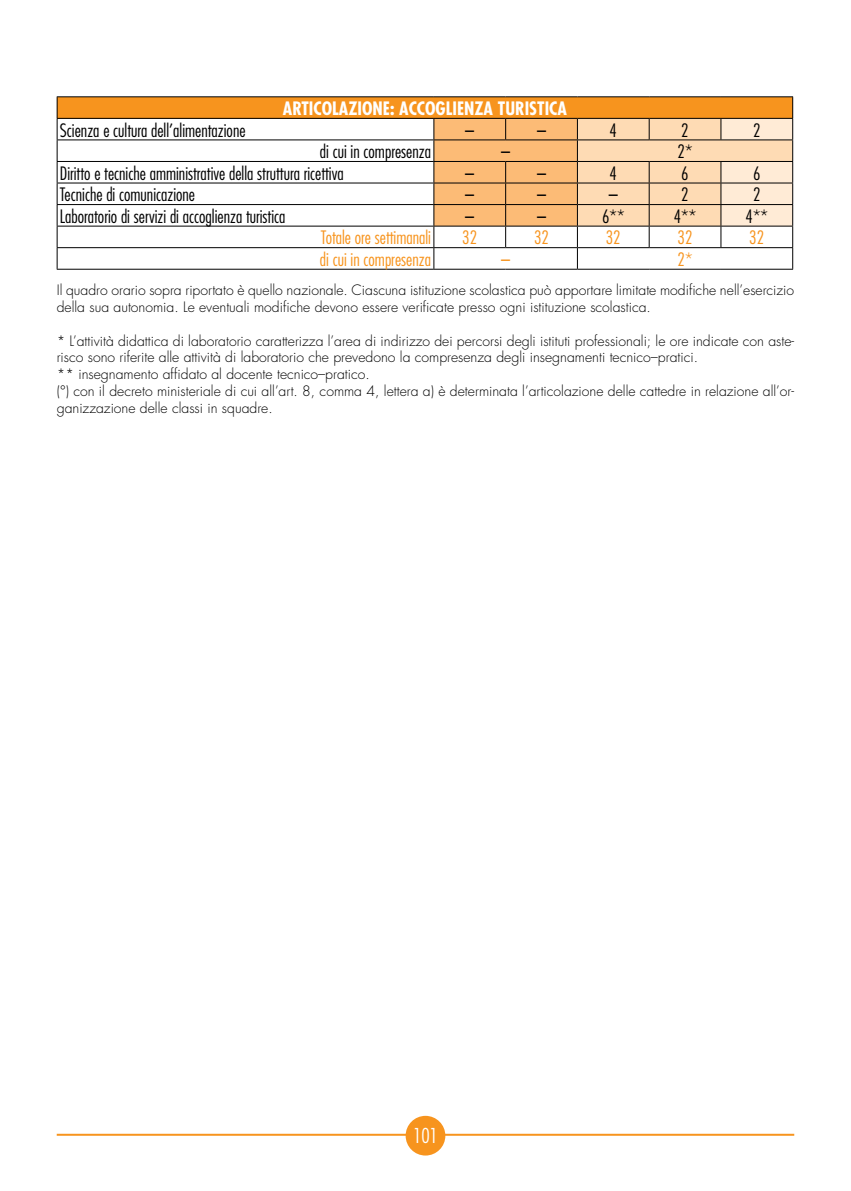
<style>
.page{position:relative;width:851px;height:1191px;background:#fff}
.page>*{position:absolute;margin:0;border:0;box-sizing:border-box;transform-origin:0 0}
.t1{font:300 condensed 20px "Futura Std";color:#fff}
.t2{font:300 condensed 18px "Futura Std";color:#000}
.t3{font:300 condensed 18px "Futura Std";color:#f7941e}
.t4{font:700 condensed 18px "Futura Std";color:#fff}
.t5{font:300 14px/16.8px "Futura Std";color:#000}
</style>
<div class="page">
<div style="left:57px;top:97px;width:735px;height:21px;background:#f7941e"></div>
<hr style="left:57px;top:139px;width:377px;height:1px;background:#000">
<hr style="left:57px;top:161px;width:377px;height:1px;background:#000">
<hr style="left:57px;top:183px;width:377px;height:1px;background:#000">
<hr style="left:57px;top:204px;width:377px;height:1px;background:#000">
<hr style="left:57px;top:226px;width:377px;height:1px;background:#000">
<hr style="left:57px;top:247px;width:377px;height:1px;background:#000">
<hr style="left:57px;top:269px;width:377px;height:1px;background:#000">
<hr style="left:434px;top:269px;width:71px;height:1px;background:#000">
<hr style="left:505px;top:269px;width:72px;height:1px;background:#000">
<hr style="left:577px;top:269px;width:72px;height:1px;background:#000">
<hr style="left:649px;top:269px;width:71px;height:1px;background:#000">
<hr style="left:720px;top:269px;width:73px;height:1px;background:#000">
<hr style="left:57px;top:96px;width:377px;height:1px;background:#000">
<svg style="left:57px;top:97px;width:1px;height:172px"></svg>
<hr style="left:434px;top:96px;width:71px;height:1px;background:#000">
<hr style="left:505px;top:96px;width:72px;height:1px;background:#000">
<hr style="left:577px;top:96px;width:72px;height:1px;background:#000">
<hr style="left:649px;top:96px;width:71px;height:1px;background:#000">
<hr style="left:720px;top:96px;width:73px;height:1px;background:#000">
<hr style="left:57px;top:118px;width:377px;height:1px;background:#000">
<svg style="left:433px;top:97px;width:360px;height:172px"></svg>
<hr style="left:720px;top:226px;width:73px;height:1px;background:#000">
<hr style="left:57px;top:1133px;width:737px;height:2px;background:#f7941e">
<div style="left:405px;top:1115px;width:40px;height:40px;background:#f7941e;border-radius:50%"></div>
<p class="t4" style="left:283px;top:97px;width:285px">ARTICOLAZIONE: ACCOGLIENZA TURISTICA</p>
<p class="t2" style="left:60px;top:119px;width:187px">Scienza e cultura dell’alimentazione</p>
<p class="t2" style="left:465px;top:119px;width:10px">–</p>
<p class="t2" style="left:537px;top:119px;width:10px">–</p>
<p class="t2" style="left:609px;top:119px;width:9px">4</p>
<p class="t2" style="left:681px;top:119px;width:9px">2</p>
<p class="t2" style="left:753px;top:119px;width:9px">2</p>
<p class="t2" style="left:320px;top:141px;width:112px">di cui in compresenza</p>
<p class="t2" style="left:501px;top:141px;width:10px">–</p>
<p class="t2" style="left:677px;top:141px;width:16px">2*</p>
<p class="t2" style="left:60px;top:162px;width:285px">Diritto e tecniche amministrative della struttura ricettiva</p>
<p class="t2" style="left:465px;top:162px;width:10px">–</p>
<p class="t2" style="left:537px;top:162px;width:10px">–</p>
<p class="t2" style="left:609px;top:162px;width:9px">4</p>
<p class="t2" style="left:681px;top:162px;width:9px">6</p>
<p class="t2" style="left:753px;top:162px;width:9px">6</p>
<p class="t2" style="left:60px;top:184px;width:137px">Tecniche di comunicazione</p>
<p class="t2" style="left:465px;top:184px;width:10px">–</p>
<p class="t2" style="left:537px;top:184px;width:10px">–</p>
<p class="t2" style="left:608px;top:184px;width:10px">–</p>
<p class="t2" style="left:681px;top:184px;width:9px">2</p>
<p class="t2" style="left:753px;top:184px;width:9px">2</p>
<p class="t2" style="left:60px;top:205px;width:227px">Laboratorio di servizi di accoglienza turistica</p>
<p class="t2" style="left:465px;top:205px;width:10px">–</p>
<p class="t2" style="left:537px;top:205px;width:10px">–</p>
<p class="t2" style="left:602px;top:205px;width:24px">6**</p>
<p class="t2" style="left:673px;top:205px;width:24px">4**</p>
<p class="t2" style="left:745px;top:205px;width:24px">4**</p>
<p class="t3" style="left:321px;top:227px;width:111px">Totale ore settimanali</p>
<p class="t3" style="left:462px;top:227px;width:16px">32</p>
<p class="t3" style="left:534px;top:227px;width:16px">32</p>
<p class="t3" style="left:605px;top:227px;width:16px">32</p>
<p class="t3" style="left:677px;top:227px;width:16px">32</p>
<p class="t3" style="left:749px;top:227px;width:16px">32</p>
<p class="t3" style="left:320px;top:248px;width:112px">di cui in compresenza</p>
<p class="t3" style="left:501px;top:248px;width:10px">–</p>
<p class="t3" style="left:677px;top:248px;width:16px">2*</p>
<p class="t5" style="left:57px;top:282px;width:739px">Il quadro orario sopra riportato è quello nazionale. Ciascuna istituzione scolastica può apportare limitate modifiche nell’esercizio della sua autonomia. Le eventuali modifiche devono essere verificate presso ogni istituzione scolastica.</p>
<p class="t5" style="left:57px;top:332px;width:738px">* L’attività didattica di laboratorio caratterizza l’area di indirizzo dei percorsi degli istituti professionali; le ore indicate con aste&shy;risco sono riferite alle attività di laboratorio che prevedono la compresenza degli insegnamenti tecnico–pratici.<br>** insegnamento affidato al docente tecnico–pratico.<br>(°) con il decreto ministeriale di cui all’art. 8, comma 4, lettera a) è determinata l’articolazione delle cattedre in relazione all’or&shy;ganizzazione delle classi in squadre.</p>
<h1 class="t1" style="left:413px;top:1124px;width:26px">101</h1>
</div>
